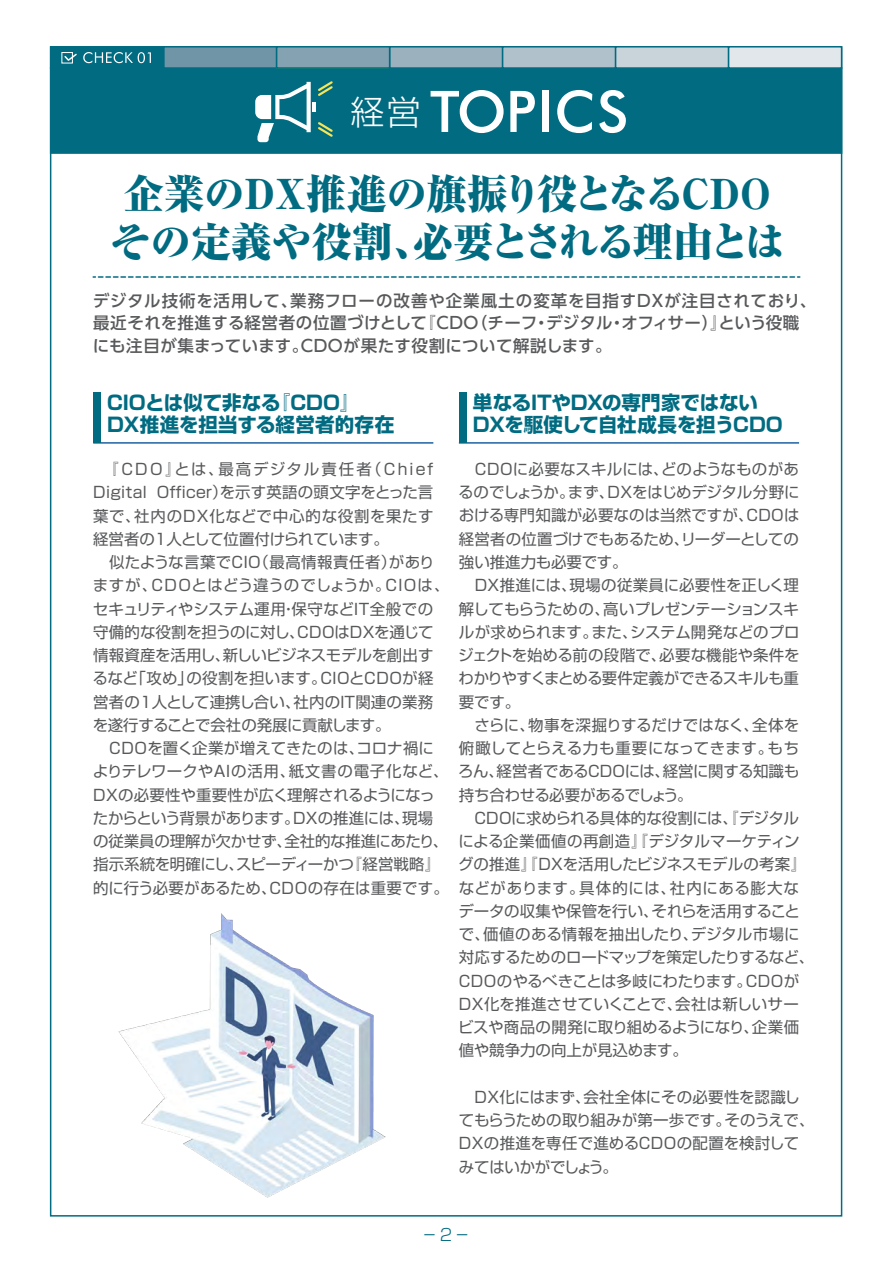
<style>
.page{position:relative;width:893px;height:1263px;background:#fff}
.page>*{position:absolute;margin:0;border:0;box-sizing:border-box;transform-origin:0 0}
.t1{font:800 expanded 40.5px/48px "Ryumin Pro";letter-spacing:-.015em;color:#016b81;text-align:center}
.t2{font:300 34.05px "Shin Go Pro";color:#fff}
.t3{font:700 19.5px/22.5px "Shin Go Pro";letter-spacing:-.005em;color:#016b81}
.t4{font:500 16.5px/22.4px "UD Shin Go Pr 6";letter-spacing:.035em;color:#58595b}
.t5{font:300 16.5px "Shin Go Pro";color:#016b81;scale:.7 1}
.t6{font:15.45px/23.2px "Shin Go Pro";color:#58595b}
</style>
<div class="page">
<hr style="left:93px;top:442px;width:340px;height:2px;background:#1f60a2">
<hr style="left:459px;top:442px;width:340px;height:2px;background:#1f60a2">
<svg style="left:93px;top:276px;width:707px;height:2px"></svg>
<div style="left:93px;top:392px;width:8px;height:51px;background:#016b81"></div>
<div style="left:459px;top:392px;width:7px;height:51px;background:#016b81"></div>
<img style="left:118px;top:913px;width:268px;height:285px">
<div style="left:50px;top:67px;width:792px;height:87px;background:#016b81;border:2px solid #016b81"></div>
<div style="left:163px;top:46px;width:114px;height:23px;background:#7095a6;border:2px solid #016b81"></div>
<div style="left:389px;top:46px;width:114px;height:23px;background:#9bb1be;border:2px solid #016b81"></div>
<div style="left:502px;top:46px;width:114px;height:23px;background:#b1c1cb;border:2px solid #016b81"></div>
<div style="left:615px;top:46px;width:114px;height:23px;background:#c9d3da;border:2px solid #016b81"></div>
<div style="left:728px;top:46px;width:114px;height:23px;background:#e2e7eb;border:2px solid #016b81"></div>
<div style="left:276px;top:46px;width:114px;height:23px;background:#84a2b1;border:2px solid #016b81"></div>
<div style="left:50px;top:46px;width:114px;height:23px;background:#016b81"></div>
<svg style="left:255px;top:81px;width:78px;height:61px"></svg>
<svg style="left:431px;top:90px;width:73px;height:43px"></svg>
<svg style="left:510px;top:91px;width:25px;height:41px"></svg>
<div style="left:542px;top:91px;width:7px;height:41px;background:#fff"></div>
<svg style="left:557px;top:90px;width:35px;height:43px"></svg>
<svg style="left:599px;top:90px;width:27px;height:43px"></svg>
<div style="left:62px;top:52px;width:11px;height:11px;border:1px solid #fff"></div>
<svg style="left:63px;top:52px;width:88px;height:11px"></svg>
<h2 class="t2" style="left:350px;top:84px;width:72px">経営</h2>
<h1 class="t1" style="left:111px;top:167px;width:676px">企業のDX推進の旗振り役となるCDOその定義や役割、必要とされる理由とは</h1>
<p class="t4" style="left:93px;top:289px;width:725px">デジタル技術を活用して、業務フローの改善や企業風土の変革を目指すDXが注目されており、最近それを推進する経営者の位置づけとして『CDO（チーフ・デジタル・オフィサー）』という役職にも注目が集まっています。CDOが果たす役割について解説します。</p>
<p class="t3" style="left:107px;top:389px;width:288px">CIOとは似て非なる『CDO』<br>DX推進を担当する経営者的存在</p>
<p class="t3" style="left:473px;top:389px;width:311px">単なるITやDXの専門家ではない<br>DXを駆使して自社成長を担うCDO</p>
<p class="t6" style="left:92px;top:456px;width:359px">　『CDO』とは、最高デジタル責任者（Chief<br>Digital Officer）を示す英語の頭文字をとった言葉で、社内のDX化などで中心的な役割を果たす経営者の１人として位置付けられています。<br>　似たような言葉でCIO（最高情報責任者）がありますが、CDOとはどう違うのでしょうか。CIOは、セキュリティやシステム運用・保守などIT全般での守備的な役割を担うのに対し、CDOはDXを通じて情報資産を活用し、新しいビジネスモデルを創出するなど「攻め」の役割を担います。CIOとCDOが経営者の１人として連携し合い、社内のIT関連の業務を遂行することで会社の発展に貢献します。<br>　CDOを置く企業が増えてきたのは、コロナ禍によりテレワークやAIの活用、紙文書の電子化など、<br>DXの必要性や重要性が広く理解されるようになったからという背景があります。DXの推進には、現場の従業員の理解が欠かせず、全社的な推進にあたり、指示系統を明確にし、スピーディーかつ『経営戦略』的に行う必要があるため、CDOの存在は重要です。</p>
<p class="t6" style="left:458px;top:456px;width:358px">　CDOに必要なスキルには、どのようなものがあるのでしょうか。まず、DXをはじめデジタル分野における専門知識が必要なのは当然ですが、CDOは経営者の位置づけでもあるため、リーダーとしての強い推進力も必要です。<br>　DX推進には、現場の従業員に必要性を正しく理解してもらうための、高いプレゼンテーションスキルが求められます。また、システム開発などのプロジェクトを始める前の段階で、必要な機能や条件をわかりやすくまとめる要件定義ができるスキルも重要です。<br>　さらに、物事を深掘りするだけではなく、全体を俯瞰してとらえる力も重要になってきます。もちろん、経営者であるCDOには、経営に関する知識も持ち合わせる必要があるでしょう。<br>　CDOに求められる具体的な役割には、『デジタルによる企業価値の再創造』『デジタルマーケティングの推進』『DXを活用したビジネスモデルの考案』などがあります。具体的には、社内にある膨大なデータの収集や保管を行い、それらを活用することで、価値のある情報を抽出したり、デジタル市場に対応するためのロードマップを策定したりするなど、<br>CDOのやるべきことは多岐にわたります。CDOが<br>DX化を推進させていくことで、会社は新しいサービスや商品の開発に取り組めるようになり、企業価値や競争力の向上が見込めます。</p>
<p class="t6" style="left:459px;top:1083px;width:357px">　DX化にはまず、会社全体にその必要性を認識してもらうための取り組みが第一歩です。そのうえで、<br>DXの推進を専任で進めるCDOの配置を検討してみてはいかがでしょう。</p>
<p class="t5" style="left:424px;top:1221px;width:65px">ー 2 ー</p>
</div>
